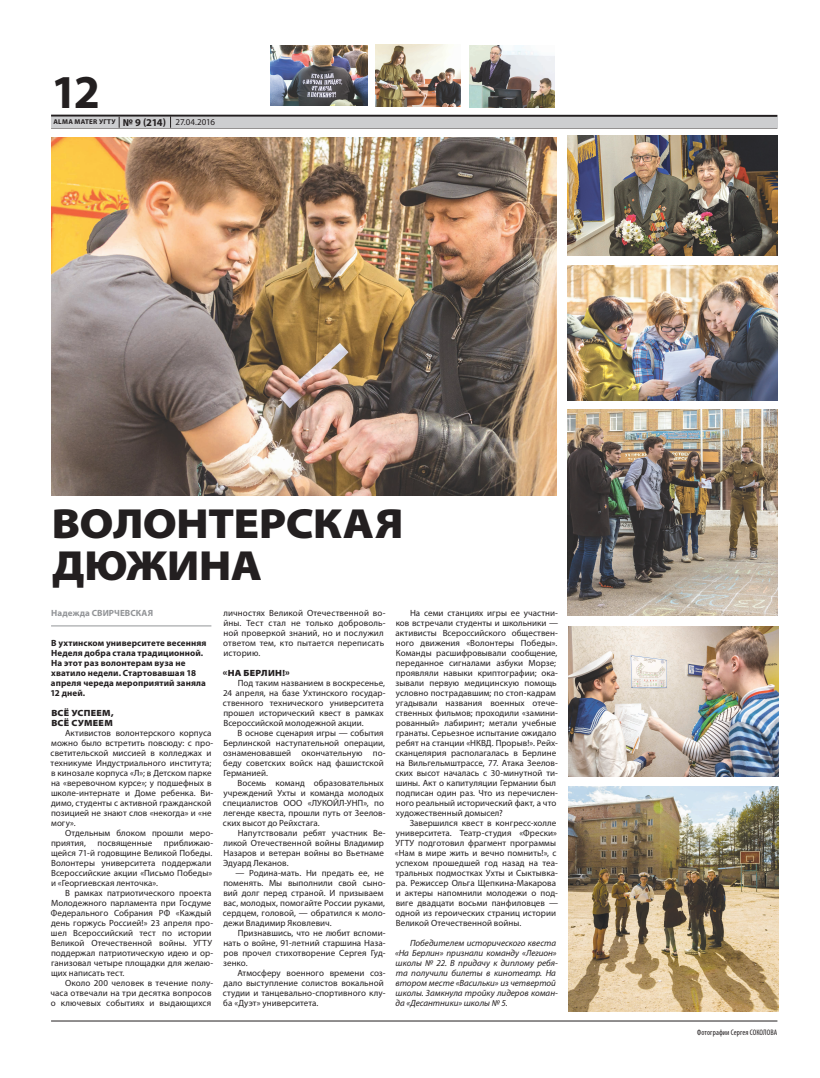
<style>
.page{position:relative;width:820px;height:1078px;background:#fff}
.page>*{position:absolute;margin:0;border:0;box-sizing:border-box;transform-origin:0 0}
.t1{font:700 47.4px "Myriad Pro";color:#231f20}
.t2{font:900 semi-expanded 42.3px/42.3px "Myriad Pro";letter-spacing:-.015em;color:#231f20}
.t3{font:9px/10px "Myriad Pro";letter-spacing:.005em;color:#231f20}
.t4{font:italic 9px/10px "Myriad Pro";color:#231f20}
.t5{font:700 9px/10px "Myriad Pro";letter-spacing:.01em;color:#231f20}
.t6{font:900 semi-expanded 9px/10px "Myriad Pro";letter-spacing:.03em;color:#231f20}
.t7{font:700 9px "Myriad Pro";letter-spacing:.01em;color:#939598}
.t8{font:condensed 8px "Myriad Pro";letter-spacing:.01em;color:#231f20}
.t9{font:700 7px "Myriad Pro";letter-spacing:.04em;color:#231f20}
.s1{font-size:10.5px}
.s2{font-weight:400;font-size:9px}
</style>
<div class="page">
<hr style="left:51px;top:128px;width:726px;height:1px;background:#231f20">
<hr style="left:51px;top:115px;width:726px;height:2px;background:#231f20">
<div style="left:51px;top:117px;width:726px;height:11px;background:#cdced0"></div>
<svg style="left:170px;top:116px;width:1px;height:12px"></svg>
<hr style="left:51px;top:1020px;width:726px;height:1px;background:#231f20">
<img style="left:52px;top:138px;width:504px;height:357px">
<img style="left:270px;top:45px;width:97px;height:60px">
<img style="left:567px;top:265px;width:210px;height:135px">
<img style="left:375px;top:45px;width:85px;height:61px">
<img style="left:469px;top:45px;width:85px;height:62px">
<img style="left:567px;top:409px;width:210px;height:206px">
<img style="left:568px;top:626px;width:209px;height:149px">
<img style="left:568px;top:786px;width:209px;height:225px">
<img style="left:567px;top:135px;width:210px;height:120px">
<hr style="left:51px;top:625px;width:160px;height:1px;background:#939598">
<h1 class="t1" style="left:51px;top:61px;width:50px">12</h1>
<p class="t9" style="left:53px;top:117px;width:163px">ALMA MATER УГТУ <span class="s1">№ 9 (214)</span> <span class="s2">27.04.2016</span></p>
<h2 class="t2" style="left:52px;top:502px;width:353px">ВОЛОНТЕРСКАЯ<br>ДЮЖИНА</h2>
<p class="t7" style="left:51px;top:607px;width:103px">Надежда СВИРЧЕВСКАЯ</p>
<p class="t5" style="left:50px;top:637px;width:158px">В ухтинском университете весенняя<br>Неделя добра стала традиционной.<br>На этот раз волонтерам вуза не хватило недели. Стартовавшая 18 апреля череда мероприятий заняла<br>12 дней.</p>
<p class="t6" style="left:51px;top:707px;width:64px">ВСЁ УСПЕЕМ,<br>ВСЁ СУМЕЕМ</p>
<p class="t3" style="left:51px;top:727px;width:164px;text-indent:14px">Активистов волонтерского корпуса можно было встретить повсюду: с про&shy;светительской миссией в колледжах и техникуме Индустриального института; в кинозале корпуса «Л»; в Детском парке на «веревочном курсе»; у подшефных в школе-интернате и Доме ребенка. Ви&shy;димо, студенты с активной гражданской позицией не знают слов «некогда» и «не могу».</p>
<p class="t3" style="left:51px;top:827px;width:164px;text-indent:14px">Отдельным блоком прошли меро&shy;приятия,</p>
<p class="t3" style="left:51px;top:837px;width:164px;text-indent:113px">приближаю&shy;щейся 71-й годовщине Великой Победы.<br>Волонтеры университета поддержали<br>Всероссийские акции «Письмо Победы» и «Георгиевская ленточка».</p>
<p class="t3" style="left:51px;top:887px;width:164px;text-indent:14px">В рамках патриотического проекта Молодежного парламента при Госдуме Федерального Собрания РФ «Каждый день горжусь Россией!» 23 апреля про&shy;шел Всероссийский тест по истории Великой Отечественной войны. УГТУ поддержал патриотическую идею и ор&shy;ганизовал четыре площадки для желаю&shy;щих написать тест.</p>
<p class="t3" style="left:50px;top:977px;width:164px;text-indent:15px">Около 200 человек в течение полу&shy;часа отвечали на три десятка вопросов о ключевых событиях и выдающихся</p>
<p class="t3" style="left:97px;top:837px;width:56px">посвященные</p>
<p class="t3" style="left:223px;top:607px;width:164px">личностях Великой Отечественной во&shy;йны. Тест стал не только доброволь&shy;ной проверкой знаний, но и послужил ответом тем, кто пытается переписать историю.</p>
<p class="t6" style="left:223px;top:667px;width:69px">«НА БЕРЛИН!»</p>
<p class="t3" style="left:223px;top:677px;width:164px;text-indent:15px">Под таким названием в воскресенье, 24 апреля, на базе Ухтинского государ&shy;ственного технического университета прошел исторический квест в рамках Всероссийской молодежной акции.</p>
<p class="t3" style="left:223px;top:727px;width:164px;text-indent:14px">В основе сценария игры — события<br>Берлинской наступательной операции, ознаменовавшей окончательную по&shy;беду советских войск над фашистской<br>Германией.</p>
<p class="t3" style="left:223px;top:777px;width:164px;text-indent:15px">Восемь команд образовательных учреждений Ухты и команда молодых специалистов ООО «ЛУКОЙЛ-УНП», по легенде квеста, прошли путь от Зеелов&shy;ских высот до Рейхстага.</p>
<p class="t3" style="left:223px;top:827px;width:164px;text-indent:15px">Напутствовали ребят участник Ве&shy;ликой Отечественной войны Владимир<br>Назаров и ветеран войны во Вьетнаме<br>Эдуард Леканов.</p>
<p class="t3" style="left:223px;top:867px;width:164px;text-indent:12px">— Родина-мать. Ни предать ее, не поменять. Мы выполнили свой сыно&shy;вий долг перед страной. И призываем вас, молодых, помогайте России руками, сердцем, головой, — обратился к моло&shy;дежи Владимир Яковлевич.</p>
<p class="t3" style="left:223px;top:927px;width:164px;text-align:justify;text-indent:14px">Признавшись, что не любит вспоми&shy;нать о войне, 91-летний старшина Наза&shy;ров прочел стихотворение Сергея Гуд&shy;зенко.</p>
<p class="t3" style="left:223px;top:967px;width:164px;text-indent:14px">Атмосферу военного времени соз&shy;дало выступление солистов вокальной студии и танцевально-спортивного клу&shy;ба «Дуэт» университета.</p>
<p class="t3" style="left:395px;top:607px;width:164px;text-indent:15px">На семи станциях игры ее участни&shy;ков встречали студенты и школьники — активисты Всероссийского обществен&shy;ного движения «Волонтеры Победы».<br>Команды расшифровывали сообщение, переданное сигналами азбуки Морзе; проявляли навыки криптографии; ока&shy;зывали первую медицинскую помощь условно пострадавшим; по стоп-кадрам угадывали названия военных отече&shy;ственных фильмов; проходили «замини&shy;рованный» лабиринт; метали учебные гранаты. Серьезное испытание ожидало ребят на станции «НКВД. Прорыв!». Рейх&shy;сканцелярия располагалась в Берлине на Вильгельмштрассе, 77. Атака Зеелов&shy;ских высот началась с 30-минутной ти&shy;шины. Акт о капитуляции Германии был подписан один раз. Что из перечислен&shy;ного реальный исторический факт, а что художественный домысел?</p>
<p class="t3" style="left:395px;top:817px;width:165px;text-indent:15px">Завершился квест в конгресс-холле университета. Театр-студия «Фрески» УГТУ подготовил фрагмент программы «Нам в мире жить и вечно помнить!», с успехом прошедшей год назад на теа&shy;тральных подмостках Ухты и Сыктывка&shy;ра. Режиссер Ольга Щепкина-Макарова и актеры напомнили молодежи о под&shy;виге двадцати восьми панфиловцев — одной из героических страниц истории Великой Отечественной войны.</p>
<p class="t4" style="left:395px;top:937px;width:164px;text-indent:15px">Победителем исторического квеста «На Берлин» признали команду «Легион» школы № 22. В придачу к диплому ребя&shy;та получили билеты в кинотеатр. На втором месте «Васильки» из четвертой школы. Замкнула тройку лидеров коман&shy;да «Десантники» школы № 5.</p>
<p class="t8" style="left:696px;top:1027px;width:82px">Фотографии Сергея СОКОЛОВА</p>
</div>
